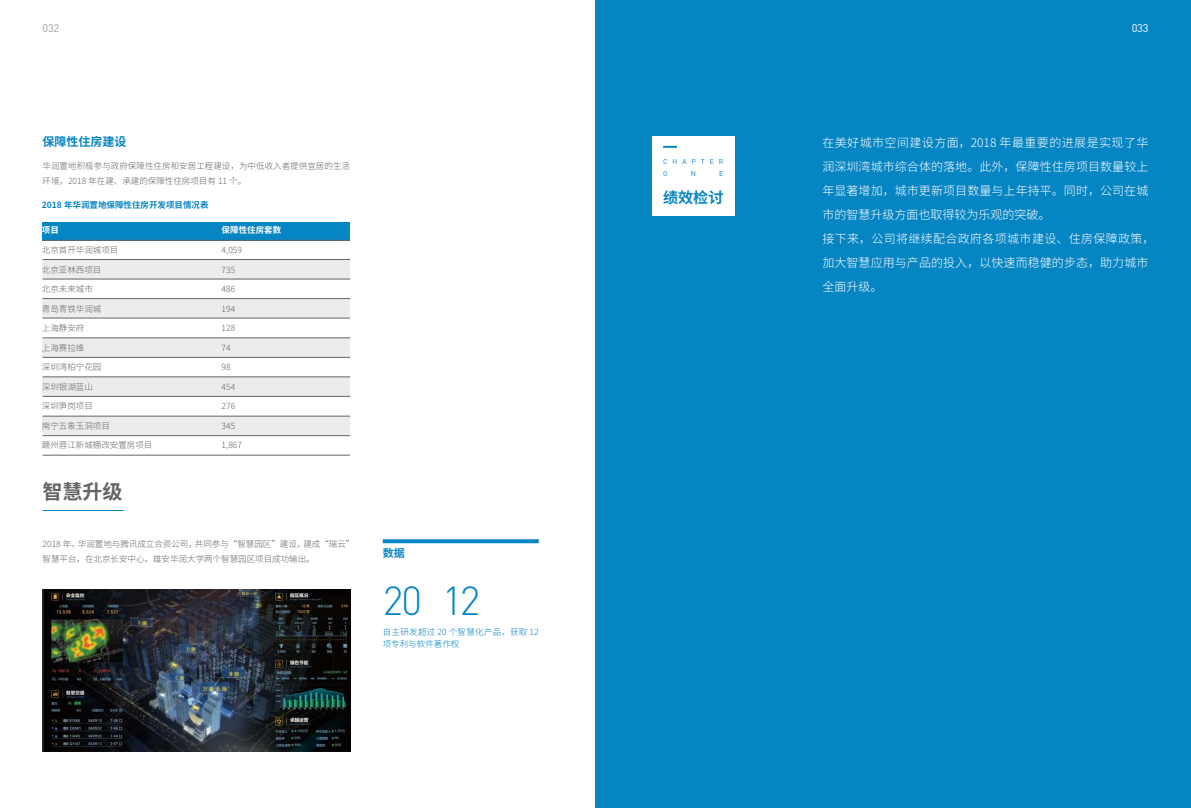
<style>
.page{position:relative;width:1191px;height:808px;background:#fff}
.page>*{position:absolute;margin:0;border:0;box-sizing:border-box;transform-origin:0 0}
.t1{font:300 40px "DIN Pro";color:#0685c3}
.t2{font:700 20px "Noto Sans Hans";color:#656464}
.t3{font:700 15.1px "Noto Sans Hans";color:#0685c3}
.t4{font:300 12px/24px "Noto Sans Hans";letter-spacing:.005em;color:#fff}
.t5{font:700 12px "Noto Sans Hans";color:#0685c3}
.t6{font:11px "DIN Pro";color:#9fa0a0}
.t7{font:11px "DIN Pro";color:#fff}
.t8{font:700 11px "Noto Sans Hans";color:#0685c3}
.t9{font:300 8.5px/15px "Noto Sans Hans";color:#656464}
.t10{font:300 8.5px/12px "Noto Sans Hans";letter-spacing:.035em;color:#0685c3}
.t11{font:700 8.5px "Noto Sans Hans";color:#0685c3}
.t12{font:700 8.5px "Noto Sans Hans";color:#fff}
.t13{font:7px/11.7px "DIN Pro";letter-spacing:.705em;color:#0685c3}
</style>
<div class="page">
<div style="left:43px;top:260px;width:307px;height:19px;background:#ebecec"></div>
<div style="left:43px;top:222px;width:307px;height:19px;background:#0685c3"></div>
<div style="left:43px;top:299px;width:307px;height:19px;background:#ebecec"></div>
<div style="left:43px;top:338px;width:307px;height:19px;background:#ebecec"></div>
<div style="left:43px;top:377px;width:307px;height:19px;background:#ebecec"></div>
<div style="left:43px;top:416px;width:307px;height:19px;background:#ebecec"></div>
<hr style="left:43px;top:455px;width:307px;height:1px;background:#656464">
<hr style="left:43px;top:279px;width:307px;height:1px;background:#656464">
<hr style="left:43px;top:338px;width:307px;height:1px;background:#656464">
<hr style="left:43px;top:416px;width:307px;height:1px;background:#656464">
<hr style="left:43px;top:318px;width:307px;height:1px;background:#656464">
<hr style="left:43px;top:396px;width:307px;height:1px;background:#656464">
<hr style="left:43px;top:377px;width:307px;height:1px;background:#656464">
<hr style="left:43px;top:259px;width:307px;height:1px;background:#656464">
<hr style="left:43px;top:298px;width:307px;height:1px;background:#656464">
<hr style="left:43px;top:357px;width:307px;height:1px;background:#656464">
<hr style="left:43px;top:435px;width:307px;height:1px;background:#656464">
<img style="left:43px;top:590px;width:307px;height:161px">
<hr style="left:43px;top:510px;width:81px;height:1px;background:#0685c3">
<svg style="left:383px;top:539px;width:156px;height:4px"></svg>
<div style="left:595px;top:0;width:596px;height:808px;background:#0685c3"></div>
<div style="left:652px;top:136px;width:82px;height:79px;background:#fff"></div>
<svg style="left:663px;top:146px;width:14px;height:2px"></svg>
<hr style="left:43px;top:240px;width:307px;height:1px;background:#656464">
<p class="t6" style="left:43px;top:21px;width:18px">032</p>
<h3 class="t5" style="left:43px;top:135px;width:85px">保障性住房建设</h3>
<p class="t9" style="left:43px;top:159px;width:309px">华润置地积极参与政府保障性住房和安居工程建设，为中低收入者提供宜居的生活环境，2018 年在建、承建的保障性住房项目有 11 个。</p>
<p class="t11" style="left:42px;top:200px;width:168px">2018 年华润置地保障性住房开发项目情况表</p>
<p class="t12" style="left:42px;top:226px;width:18px">项目</p>
<p class="t9" style="left:42px;top:243px;width:78px">北京首开华润城项目</p>
<p class="t9" style="left:42px;top:262px;width:61px">北京亚林西项目</p>
<p class="t9" style="left:42px;top:282px;width:52px">北京未来城市</p>
<p class="t9" style="left:42px;top:301px;width:61px">青岛青铁华润城</p>
<p class="t9" style="left:42px;top:321px;width:44px">上海静安府</p>
<p class="t9" style="left:42px;top:340px;width:44px">上海赛拉维</p>
<p class="t9" style="left:42px;top:360px;width:61px">深圳湾柏宁花园</p>
<p class="t9" style="left:42px;top:379px;width:52px">深圳银湖蓝山</p>
<p class="t9" style="left:42px;top:399px;width:52px">深圳笋岗项目</p>
<p class="t9" style="left:42px;top:418px;width:69px">南宁五象玉洞项目</p>
<p class="t9" style="left:42px;top:438px;width:112px">赣州蓉江新城棚改安置房项目</p>
<h2 class="t2" style="left:43px;top:480px;width:81px">智慧升级</h2>
<p class="t12" style="left:222px;top:226px;width:61px">保障性住房套数</p>
<p class="t9" style="left:222px;top:243px;width:22px">4,059</p>
<p class="t9" style="left:222px;top:262px;width:15px">735</p>
<p class="t9" style="left:222px;top:282px;width:15px">486</p>
<p class="t9" style="left:222px;top:301px;width:15px">194</p>
<p class="t9" style="left:222px;top:321px;width:15px">128</p>
<p class="t9" style="left:222px;top:340px;width:11px">74</p>
<p class="t9" style="left:222px;top:360px;width:11px">98</p>
<p class="t9" style="left:222px;top:379px;width:15px">454</p>
<p class="t9" style="left:222px;top:399px;width:15px">276</p>
<p class="t9" style="left:222px;top:418px;width:15px">345</p>
<p class="t9" style="left:222px;top:438px;width:22px">1,867</p>
<p class="t9" style="left:43px;top:536px;width:313px">2018 年，华润置地与腾讯成立合资公司，共同参与“智慧园区”建设，建成“瑞云”智慧平台，在北京长安中心，雄安华润大学两个智慧园区项目成功输出。</p>
<p class="t8" style="left:383px;top:547px;width:23px">数据</p>
<h1 class="t1" style="left:383px;top:573px;width:99px">20 12</h1>
<p class="t10" style="left:383px;top:626px;width:157px">自主研发超过 20 个智慧化产品，获取 12项专利与软件著作权</p>
<p class="t13" style="left:663px;top:156px;width:62px">CHAPTER<br>O</p>
<p class="t13" style="left:691px;top:167px;width:7px">N</p>
<p class="t13" style="left:719px;top:167px;width:6px">E</p>
<h3 class="t3" style="left:663px;top:189px;width:62px">绩效检讨</h3>
<p class="t7" style="left:1131px;top:21px;width:18px">033</p>
<h3 class="t4" style="left:822px;top:130px;width:334px">在美好城市空间建设方面，2018 年最重要的进展是实现了华润深圳湾城市综合体的落地。此外，保障性住房项目数量较上年显著增加，城市更新项目数量与上年持平。同时，公司在城市的智慧升级方面也取得较为乐观的突破。<br>接下来，公司将继续配合政府各项城市建设、住房保障政策，加大智慧应用与产品的投入，以快速而稳健的步态，助力城市全面升级。</h3>
</div>
